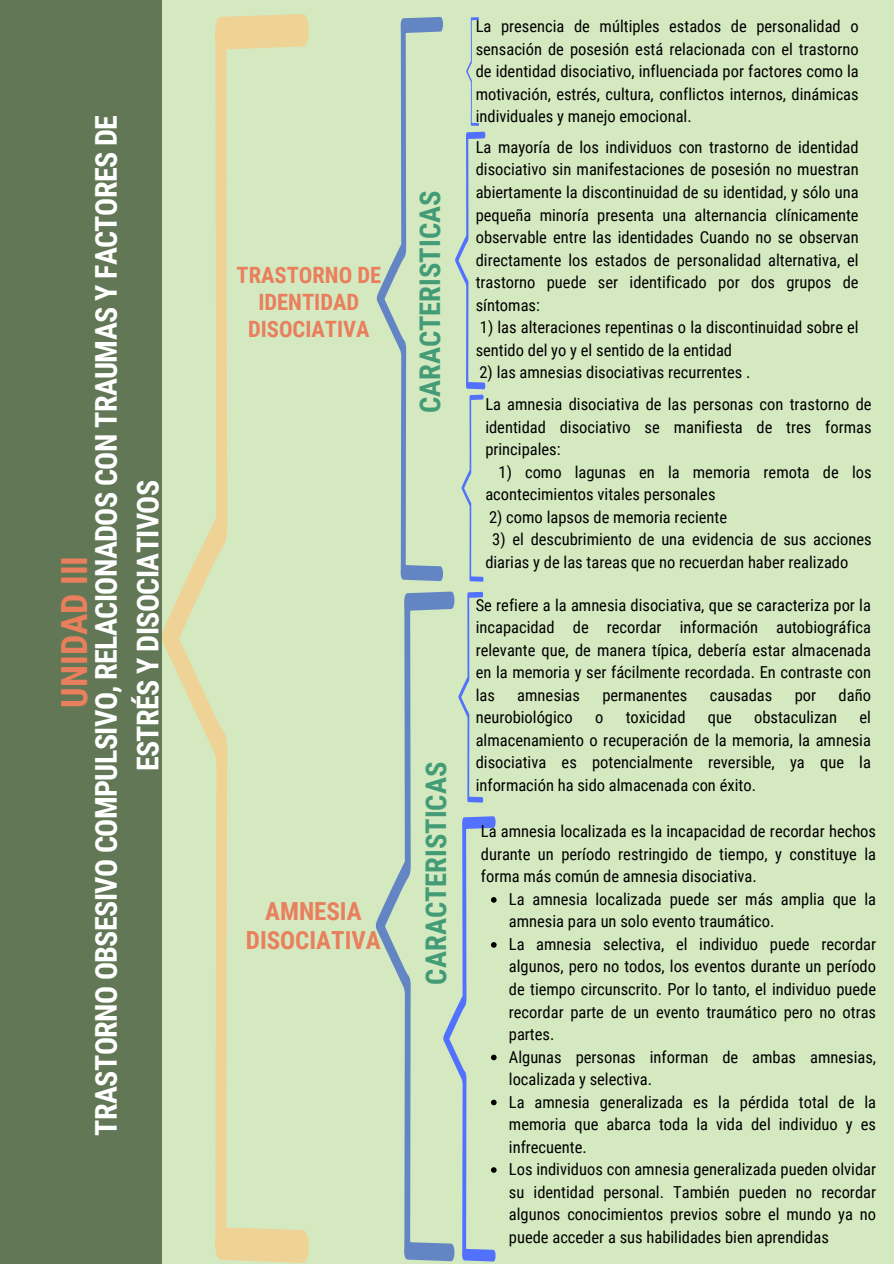
<style>
.page{position:relative;width:894px;height:1264px;background:#fff}
.page>*{position:absolute;margin:0;border:0;box-sizing:border-box;transform-origin:0 0}
.t1{font:700 36px "Roboto Condensed";color:#e97f5c}
.t2{font:700 30px/41.7px "Roboto Condensed";letter-spacing:-.02em;color:#fff;text-align:center}
.t3{font:700 28.5px "Roboto Condensed";color:#439c76}
.t4{font:700 24.9px/29.1px "Roboto Condensed";color:#e97f5c;text-align:center}
.t5{font:700 22.5px/27px "Roboto Condensed";color:#e97f5c;text-align:center}
.t6{font:16.5px/22.5px "Roboto Condensed";color:#000;text-align:justify}
</style>
<div class="page">
<div style="left:0;top:0;width:893px;height:1263px;background:#d4e9c0"></div>
<div style="left:0;top:0;width:162px;height:1263px;background:#617755"></div>
<svg style="left:162px;top:14px;width:147px;height:1248px"></svg>
<svg style="left:376px;top:17px;width:67px;height:564px"></svg>
<svg style="left:466px;top:17px;width:12px;height:109px"></svg>
<svg style="left:455px;top:132px;width:30px;height:449px"></svg>
<svg style="left:458px;top:592px;width:25px;height:210px"></svg>
<svg style="left:375px;top:591px;width:79px;height:670px"></svg>
<svg style="left:443px;top:816px;width:53px;height:445px"></svg>
<h1 class="t2" style="left:86px;top:1135px;width:1021px;rotate:-90deg">TRASTORNO OBSESIVO COMPULSIVO, RELACIONADOS CON TRAUMAS Y FACTORES DE<br>ESTRÉS Y DISOCIATIVOS</h1>
<p class="t1" style="left:54px;top:707px;width:153px;rotate:-90deg">UNIDAD III</p>
<p class="t5" style="left:236px;top:262px;width:146px">TRASTORNO DE<br>IDENTIDAD<br>DISOCIATIVA</p>
<p class="t4" style="left:246px;top:897px;width:136px">AMNESIA<br>DISOCIATIVA</p>
<p class="t3" style="left:414px;top:413px;width:224px;rotate:-90deg">CARACTERISTICAS</p>
<p class="t3" style="left:419px;top:984px;width:224px;rotate:-90deg">CARACTERISTICAS</p>
<p class="t6" style="left:475px;top:15px;width:384px">La presencia de múltiples estados de personalidad o sensación de posesión está relacionada con el trastorno de identidad disociativo, influenciada por factores como la motivación, estrés, cultura, conflictos internos, dinámicas individuales y manejo emocional.</p>
<h2 class="t6" style="left:475px;top:136px;width:384px">La mayoría de los individuos con trastorno de identidad disociativo sin manifestaciones de posesión no muestran abiertamente la discontinuidad de su identidad, y sólo una pequeña minoría presenta una alternancia clínicamente observable entre las identidades Cuando no se observan directamente los estados de personalidad alternativa, el trastorno puede ser identificado por dos grupos de síntomas:</h2>
<h2 class="t6" style="left:475px;top:316px;width:384px">1) las alteraciones repentinas o la discontinuidad sobre el sentido del yo y el sentido de la entidad</h2>
<p class="t6" style="left:479px;top:361px;width:272px">2) las amnesias disociativas recurrentes .</p>
<p class="t6" style="left:485px;top:393px;width:387px">La amnesia disociativa de las personas con trastorno de identidad disociativo se manifiesta de tres formas principales:</p>
<p class="t6" style="left:485px;top:461px;width:387px;text-indent:13px">1) como lagunas en la memoria remota de los acontecimientos vitales personales</p>
<h3 class="t6" style="left:489px;top:506px;width:239px">2) como lapsos de memoria reciente</h3>
<p class="t6" style="left:485px;top:528px;width:387px;text-indent:7px">3) el descubrimiento de una evidencia de sus acciones diarias y de las tareas que no recuerdan haber realizado</p>
<p class="t6" style="left:475px;top:594px;width:396px">Se refiere a la amnesia disociativa, que se caracteriza por la incapacidad de recordar información autobiográfica relevante que, de manera típica, debería estar almacenada en la memoria y ser fácilmente recordada. En contraste con las</p>
<p class="t6" style="left:517px;top:684px;width:64px">amnesias</p>
<p class="t6" style="left:602px;top:684px;width:86px">permanentes</p>
<p class="t6" style="left:709px;top:684px;width:64px">causadas</p>
<p class="t6" style="left:794px;top:684px;width:23px">por</p>
<p class="t6" style="left:838px;top:684px;width:34px">daño</p>
<p class="t6" style="left:475px;top:706px;width:98px">neurobiológico</p>
<p class="t6" style="left:595px;top:706px;width:10px">o</p>
<p class="t6" style="left:625px;top:706px;width:61px">toxicidad</p>
<p class="t6" style="left:707px;top:706px;width:25px">que</p>
<p class="t6" style="left:754px;top:706px;width:84px">obstaculizan</p>
<p class="t6" style="left:475px;top:706px;width:396px;text-indent:383px">el almacenamiento o recuperación de la memoria, la amnesia disociativa es potencialmente reversible, ya que la información ha sido almacenada con éxito.</p>
<p class="t6" style="left:480px;top:820px;width:396px">La amnesia localizada es la incapacidad de recordar hechos durante un período restringido de tiempo, y constituye la forma más común de amnesia disociativa.</p>
<p class="t6" style="left:508px;top:888px;width:368px">La amnesia localizada puede ser más amplia que la amnesia para un solo evento traumático.</p>
<p class="t6" style="left:508px;top:933px;width:368px">La amnesia selectiva, el individuo puede recordar algunos, pero no todos, los eventos durante un período de tiempo circunscrito. Por lo tanto, el individuo puede recordar parte de un evento traumático pero no otras partes.</p>
<h2 class="t6" style="left:508px;top:1045px;width:368px">Algunas personas informan de ambas amnesias, localizada y selectiva.</h2>
<p class="t6" style="left:508px;top:1090px;width:368px">La amnesia generalizada es la pérdida total de la memoria que abarca toda la vida del individuo y es infrecuente.</p>
<p class="t6" style="left:508px;top:1158px;width:368px">Los individuos con amnesia generalizada pueden olvidar su identidad personal. También pueden no recordar algunos conocimientos previos sobre el mundo ya no puede acceder a sus habilidades bien aprendidas</p>
</div>
